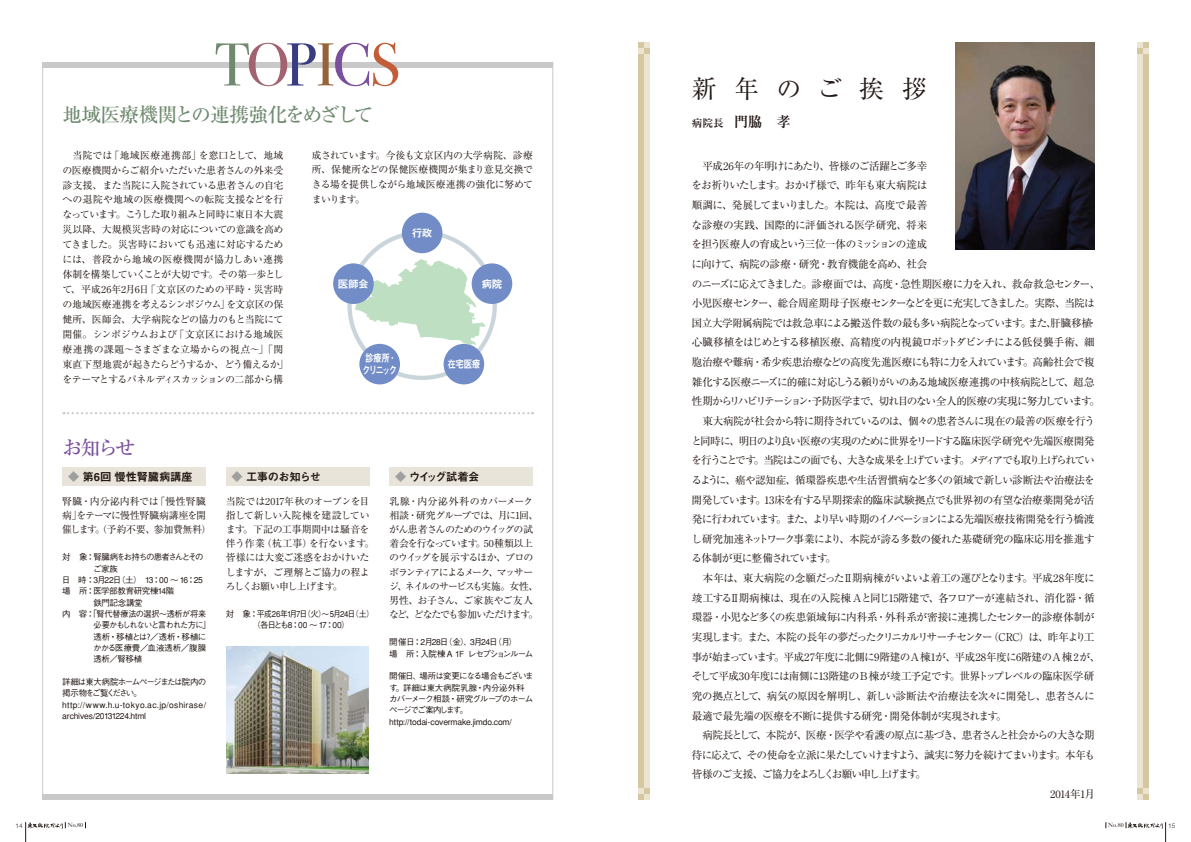
<style>
.page{position:relative;width:1191px;height:842px;background:#fff}
.page>*{position:absolute;margin:0;border:0;box-sizing:border-box;transform-origin:0 0}
.t1{font:24.8px "Ryumin";letter-spacing:.705em;color:#231815}
.t2{font:500 19.8px "Ryumin";letter-spacing:-.05em;color:#6f8a6f}
.t3{font:500 19.8px "Ryumin";color:#7a509d}
.t4{font:11.3px "Midashi Go MB31";letter-spacing:-.015em;color:#231815}
.t5{font:11.3px "Midashi Go MB31";letter-spacing:-.06em;color:#231815}
.t6{font:11.3px "Midashi Go MB31";letter-spacing:-.12em;color:#231815}
.t7{font:10.7px/11.7px "Midashi Go MB31";letter-spacing:-.205em;color:#fff;scale:.8 1}
.t8{font:10.7px "Midashi Go MB31";letter-spacing:-.055em;color:#fff}
.t9{font:10.7px "Midashi Go MB31";letter-spacing:-.055em;color:#fff;scale:.8 1}
.t10{font:10.6px "Ryumin";letter-spacing:-.07em;color:#231815}
.t11{font:10.6px "Ryumin";letter-spacing:-.05em;color:#231815}
.t12{font:10.6px "Ryumin";letter-spacing:-.105em;color:#231815}
.t13{font:10.6px "Ryumin";letter-spacing:-.12em;color:#231815}
.t14{font:10.6px "Ryumin";letter-spacing:-.045em;color:#231815}
.t15{font:10.6px "Ryumin";letter-spacing:-.135em;color:#231815}
.t16{font:10.6px "Ryumin";letter-spacing:-.1em;color:#231815}
.t17{font:10.6px "Ryumin";letter-spacing:-.04em;color:#231815}
.t18{font:10.6px "Ryumin";letter-spacing:-.025em;color:#231815}
.t19{font:10.6px "Ryumin";letter-spacing:-.09em;color:#231815}
.t20{font:700 10.6px "Ryumin";color:#231815}
.t21{font:9.9px/15px "Ryumin";letter-spacing:-.04em;color:#231815}
.t22{font:9.9px/14.2px "Ryumin";letter-spacing:-.09em;color:#231815}
.t23{font:500 8.5px/11.3px "Gothic BBB";letter-spacing:-.045em;color:#231815}
.t24{font:500 8.5px/11.3px "Gothic BBB";letter-spacing:-.035em;color:#231815}
.t25{font:500 8.5px/11.3px "Gothic BBB";letter-spacing:-.125em;color:#231815}
.t26{font:500 8.5px/11.3px "Gothic BBB";letter-spacing:-.13em;color:#231815;text-align:center}
.t27{font:500 8.5px "Gothic BBB";letter-spacing:-.15em;color:#231815}
.t28{font:500 8.5px "Gothic BBB";letter-spacing:-.03em;color:#231815}
.t29{font:500 8.5px "Gothic BBB";letter-spacing:-.11em;color:#231815;scale:.96 1}
.t30{font:500 8.5px "Gothic BBB";letter-spacing:-.065em;color:#231815}
.t31{font:500 8.5px "Gothic BBB";letter-spacing:-.015em;color:#231815}
.t32{font:500 8.5px "Gothic BBB";letter-spacing:-.025em;color:#231815}
.t33{font:300 6.4px "Helvetica Neue";color:#231815}
.t34{font:6px "Caslon Five Forty";color:#231815}
.s1{font-size:14.2px}
.s2{color:#9f9fa0}
</style>
<div class="page">
<svg style="left:25px;top:822px;width:1px;height:20px"></svg>
<img style="left:28px;top:822px;width:35px;height:6px">
<svg style="left:1165px;top:822px;width:1px;height:20px"></svg>
<img style="left:1127px;top:822px;width:36px;height:6px">
<div style="left:43px;top:794px;width:510px;height:5px;background:#c9c9ca"></div>
<div style="left:43px;top:62px;width:510px;height:5px;background:#c9c9ca"></div>
<svg style="left:216px;top:43px;width:182px;height:43px"></svg>
<hr style="left:42px;top:62px;width:1px;height:737px;background:#c9c9ca">
<hr style="left:552px;top:62px;width:1px;height:737px;background:#c9c9ca">
<div style="left:62px;top:468px;width:144px;height:18px;background:#e9e4d9"></div>
<div style="left:226px;top:468px;width:143px;height:18px;background:#e9e4d9"></div>
<div style="left:389px;top:468px;width:144px;height:18px;background:#e9e4d9"></div>
<svg style="left:63px;top:412px;width:470px;height:2px"></svg>
<img style="left:227px;top:646px;width:142px;height:128px">
<img style="left:955px;top:43px;width:139px;height:206px">
<div style="left:643px;top:54px;width:6px;height:734px;background:#eae4d0"></div>
<div style="left:1137px;top:54px;width:5px;height:734px;background:#eae4d0"></div>
<div style="left:638px;top:54px;width:5px;height:734px;background:#d5c8a0"></div>
<div style="left:1142px;top:54px;width:6px;height:734px;background:#d5c8a0"></div>
<svg style="left:638px;top:43px;width:11px;height:11px"></svg>
<svg style="left:1137px;top:43px;width:11px;height:11px"></svg>
<svg style="left:638px;top:788px;width:11px;height:11px"></svg>
<svg style="left:1137px;top:788px;width:11px;height:11px"></svg>
<svg style="left:355px;top:259px;width:130px;height:86px"></svg>
<div style="left:402px;top:213px;width:40px;height:40px;background:#718cc7;border-radius:50%"></div>
<div style="left:333px;top:263px;width:41px;height:41px;background:#718cc7;border-radius:50%"></div>
<div style="left:472px;top:263px;width:40px;height:41px;background:#718cc7;border-radius:50%"></div>
<div style="left:443px;top:344px;width:41px;height:40px;background:#718cc7;border-radius:50%"></div>
<div style="left:359px;top:344px;width:41px;height:40px;background:#718cc7;border-radius:50%"></div>
<h2 class="t2" style="left:62px;top:103px;width:312px">地域医療機関との連携強化をめざして</h2>
<h1 class="t1" style="left:692px;top:74px;width:237px">新年のご挨拶</h1>
<p class="t20" style="left:692px;top:117px;width:100px">病院長　<span class="s1">門脇　孝</span></p>
<p class="t21" style="left:62px;top:147px;width:228px">　当院では「地域医療連携部」を窓口として、地域の医療機関からご紹介いただいた患者さんの外来受診支援、また当院に入院されている患者さんの自宅への退院や地域の医療機関への転院支援などを行なっています。こうした取り組みと同時に東日本大震災以降、大規模災害時の対応についての意識を高めてきました。災害時においても迅速に対応するためには、普段から地域の医療機関が協力しあい連携体制を構築していくことが大切です。その第一歩として、平成26年2月6日「文京区のための平時・災害時の地域医療連携を考えるシンポジウム」を文京区の保健所、医師会、大学病院などの協力のもと当院にて開催。シンポジウムおよび「文京区における地域医療連携の課題～さまざまな立場からの視点～」「関東直下型地震が起きたらどうするか、どう備えるか」をテーマとするパネルディスカッションの二部から構</p>
<p class="t21" style="left:312px;top:147px;width:223px;text-align:justify">成されています。今後も文京区内の大学病院、診療所、保健所などの保健医療機関が集まり意見交換できる場を提供しながら地域医療連携の強化に努めてまいります。</p>
<p class="t11" style="left:692px;top:159px;width:237px">　平成26年の年明けにあたり、皆様のご活躍とご多幸</p>
<p class="t14" style="left:691px;top:179px;width:237px">をお祈りいたします。おかげ様で、昨年も東大病院は</p>
<p class="t10" style="left:692px;top:199px;width:237px">順調に、発展してまいりました。本院は、高度で最善</p>
<p class="t18" style="left:691px;top:218px;width:237px">な診療の実践、国際的に評価される医学研究、将来</p>
<p class="t13" style="left:691px;top:238px;width:237px">を担う医療人の育成という三位一体のミッションの達成</p>
<p class="t11" style="left:691px;top:258px;width:237px">に向けて、病院の診療・研究・教育機能を高め、社会</p>
<p class="t10" style="left:691px;top:277px;width:410px">のニーズに応えてきました。診療面では、高度・急性期医療に力を入れ、救命救急センター、</p>
<p class="t10" style="left:692px;top:297px;width:404px">小児医療センター、総合周産期母子医療センターなどを更に充実してきました。実際、当院は</p>
<p class="t10" style="left:691px;top:317px;width:407px">国立大学附属病院では救急車による搬送件数の最も多い病院となっています。また、肝臓移植・</p>
<p class="t10" style="left:692px;top:336px;width:404px">心臓移植をはじめとする移植医療、高精度の内視鏡ロボットダビンチによる低侵襲手術、細</p>
<p class="t10" style="left:692px;top:356px;width:404px">胞治療や難病・希少疾患治療などの高度先進医療にも特に力を入れています。高齢社会で複</p>
<p class="t10" style="left:692px;top:375px;width:404px">雑化する医療ニーズに的確に対応しうる頼りがいのある地域医療連携の中核病院として、超急</p>
<p class="t12" style="left:692px;top:395px;width:410px">性期からリハビリテーション・予防医学まで、切れ目のない全人的医療の実現に努力しています。</p>
<p class="t10" style="left:692px;top:415px;width:405px">　東大病院が社会から特に期待されているのは、個々の患者さんに現在の最善の医療を行う</p>
<p class="t10" style="left:691px;top:434px;width:405px">と同時に、明日のより良い医療の実現のために世界をリードする臨床医学研究や先端医療開発</p>
<p class="t15" style="left:691px;top:454px;width:405px">を行うことです。当院はこの面でも、大きな成果を上げています。メディアでも取り上げられてい</p>
<p class="t17" style="left:691px;top:474px;width:405px">るように、癌や認知症、循環器疾患や生活習慣病など多くの領域で新しい診断法や治療法を</p>
<p class="t10" style="left:691px;top:493px;width:404px">開発しています。13床を有する早期探索的臨床試験拠点でも世界初の有望な治療薬開発が活</p>
<p class="t12" style="left:692px;top:513px;width:404px">発に行われています。また、より早い時期のイノベーションによる先端医療技術開発を行う橋渡</p>
<p class="t10" style="left:691px;top:532px;width:405px">し研究加速ネットワーク事業により、本院が誇る多数の優れた基礎研究の臨床応用を推進す</p>
<p class="t19" style="left:691px;top:552px;width:146px">る体制が更に整備されています。</p>
<p class="t11" style="left:692px;top:572px;width:404px">　本年は、東大病院の念願だったⅡ期病棟がいよいよ着工の運びとなります。平成28年度に</p>
<p class="t14" style="left:692px;top:591px;width:404px">竣工するⅡ期病棟は、現在の入院棟 Aと同じ15階建で、各フロアーが連結され、消化器・循</p>
<p class="t11" style="left:692px;top:611px;width:404px">環器・小児など多くの疾患領域毎に内科系・外科系が密接に連携したセンター的診療体制が</p>
<p class="t13" style="left:691px;top:631px;width:404px">実現します。また、本院の長年の夢だったクリニカルリサーチセンター（CRC）は、昨年より工</p>
<p class="t11" style="left:692px;top:650px;width:410px">事が始まっています。平成27年度に北側に9階建のA棟1が、平成28年度に6階建のA棟２が、</p>
<p class="t10" style="left:691px;top:670px;width:404px">そして平成30年度には南側に13階建のB 棟が竣工予定です。世界トップレベルの臨床医学研</p>
<p class="t10" style="left:691px;top:690px;width:404px">究の拠点として、病気の原因を解明し、新しい診断法や治療法を次々に開発し、患者さんに</p>
<p class="t10" style="left:692px;top:709px;width:316px">最適で最先端の医療を不断に提供する研究・開発体制が実現されます。</p>
<p class="t10" style="left:692px;top:729px;width:404px">　病院長として、本院が、医療・医学や看護の原点に基づき、患者さんと社会からの大きな期</p>
<p class="t16" style="left:692px;top:748px;width:405px">待に応えて、その使命を立派に果たしていけますよう、誠実に努力を続けてまいります。本年も</p>
<p class="t12" style="left:692px;top:768px;width:236px">皆様のご支援、ご協力をよろしくお願い申し上げます。</p>
<p class="t10" style="left:1050px;top:788px;width:46px">2014年1月</p>
<p class="t8" style="left:412px;top:227px;width:22px">行政</p>
<p class="t8" style="left:338px;top:277px;width:32px">医師会</p>
<p class="t8" style="left:481px;top:277px;width:23px">病院</p>
<p class="t7" style="left:362px;top:353px;width:46px">診療所・クリニック</p>
<p class="t9" style="left:447px;top:358px;width:43px">在宅医療</p>
<h2 class="t3" style="left:62px;top:436px;width:75px">お知らせ</h2>
<p class="t4" style="left:68px;top:471px;width:126px"><span class="s2">◆</span> 第6回 慢性腎臓病講座</p>
<p class="t5" style="left:232px;top:471px;width:91px"><span class="s2">◆</span> 工事のお知らせ</p>
<p class="t6" style="left:395px;top:471px;width:86px"><span class="s2">◆</span> ウイッグ試着会</p>
<p class="t21" style="left:226px;top:494px;width:150px;line-height:14.2px">当院では2017年秋のオープンを目指して新しい入院棟を建設しています。下記の工事期間中は騒音を伴う作業（杭工事）を行ないます。皆様には大変ご迷惑をおかけいたしますが、ご理解とご協力の程よろしくお願い申し上げます。</p>
<p class="t26" style="left:226px;top:608px;width:150px">対　象 ： 平成26年1月7日（火）～5月24日（土）（各日とも8：00 ～ 17：00）</p>
<p class="t21" style="left:62px;top:494px;width:151px;line-height:14.2px">腎臓・内分泌内科では「慢性腎臓病」をテーマに慢性腎臓病講座を開催します。（予約不要、参加費無料）</p>
<p class="t27" style="left:62px;top:552px;width:143px">対　象 ： 腎臓病をお持ちの患者さんとその</p>
<p class="t30" style="left:93px;top:563px;width:26px">ご家族</p>
<p class="t25" style="left:62px;top:574px;width:143px">日　時 ： 3月22日（土）　13：00 ～ 16：25</p>
<p class="t23" style="left:62px;top:586px;width:113px">場　所 ： 医学部教育研究棟14階</p>
<p class="t30" style="left:93px;top:597px;width:51px">鉄門記念講堂</p>
<p class="t28" style="left:62px;top:609px;width:146px">内　容 ： 「腎代替療法の選択～透析が将来</p>
<p class="t29" style="left:93px;top:620px;width:123px">必要かもしれないと言われた方に」</p>
<p class="t31" style="left:93px;top:631px;width:114px">透析・移植とは？／透析・移植に</p>
<p class="t32" style="left:93px;top:643px;width:114px">かかる医療費／血液透析／腹膜</p>
<p class="t30" style="left:93px;top:654px;width:50px">透析／腎移植</p>
<p class="t24" style="left:62px;top:676px;width:146px">詳細は東大病院ホームページまたは院内の掲示物をご覧ください。http://www.h.u-tokyo.ac.jp/oshirase/ archives/20131224.html</p>
<p class="t22" style="left:389px;top:494px;width:151px">乳腺・内分泌外科のカバーメーク相談・研究グループでは、月に1回、がん患者さんのためのウイッグの試着会を行なっています。50種類以上のウイッグを展示するほか、プロのボランティアによるメーク、マッサージ、ネイルのサービスも実施。女性、男性、お子さん、ご家族やご友人など、どなたでも参加いただけます。</p>
<p class="t25" style="left:389px;top:637px;width:146px">開催日 ： 2月28日（金）、3月24日（月）<br>場　所 ： 入院棟 A 1Ｆレセプションルーム</p>
<p class="t23" style="left:389px;top:671px;width:146px">開催日、場所は変更になる場合もございます。詳細は東大病院乳腺・内分泌外科　カバーメーク相談・研究グループのホームページでご案内します。http://todai-covermake.jimdo.com/</p>
<p class="t33" style="left:16px;top:821px;width:9px">14</p>
<p class="t34" style="left:68px;top:821px;width:17px">No.80</p>
<p class="t34" style="left:1108px;top:821px;width:17px">No.80</p>
<p class="t33" style="left:1168px;top:821px;width:9px">15</p>
</div>
